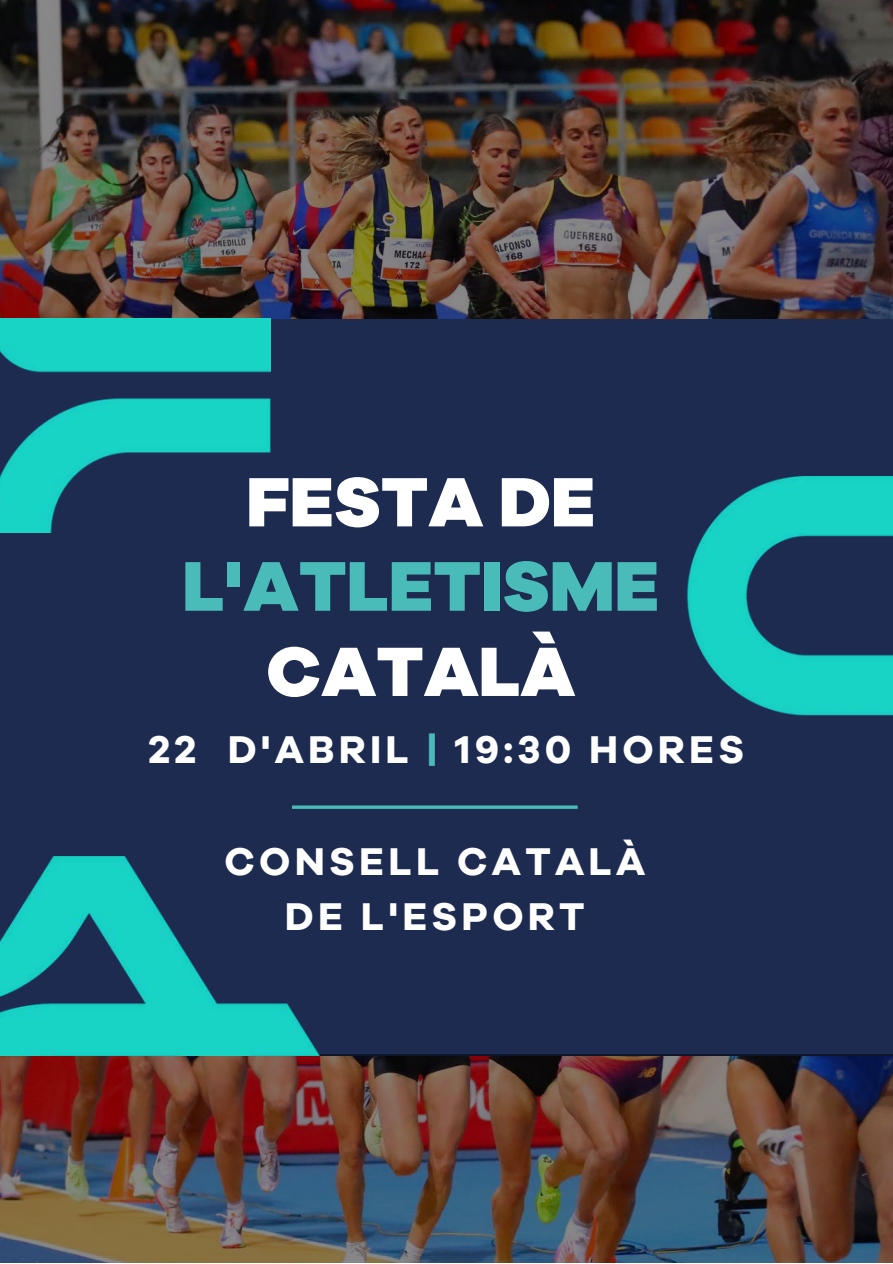
<style>
.page{position:relative;width:893px;height:1264px;background:#fff}
.page>*{position:absolute;margin:0;border:0;box-sizing:border-box;transform-origin:0 0}
.t1{font:800 72.6px "Galano Grotesque";color:#49bbb8}
.t2{font:800 72px "Galano Grotesque";color:#fff}
.t3{font:700 39.9px/55.1px "Galano Grotesque";letter-spacing:.105em;color:#fff;text-align:center}
.s1{color:#49bbb8}
</style>
<div class="page">
<div style="left:0;top:319px;width:892px;height:736px;background:#1e2b50"></div>
<img style="left:0;top:0;width:892px;height:319px">
<img style="left:0;top:319px;width:271px;height:213px">
<img style="left:687px;top:476px;width:205px;height:240px">
<img style="left:0;top:1054px;width:892px;height:208px">
<img style="left:0;top:856px;width:319px;height:199px">
<hr style="left:292px;top:805px;width:285px;height:3px;background:#49bbb8">
<h2 class="t2" style="left:246px;top:454px;width:350px">FESTA DE</h2>
<h1 class="t1" style="left:182px;top:538px;width:478px">L'ATLETISME</h1>
<h2 class="t2" style="left:266px;top:624px;width:310px">CATALÀ</h2>
<p class="t3" style="left:148px;top:722px;width:597px">22 D'ABRIL <span class="s1">|</span> 19:30 HORES</p>
<p class="t3" style="left:224px;top:834px;width:422px">CONSELL CATALÀ<br>DE L'ESPORT</p>
</div>
